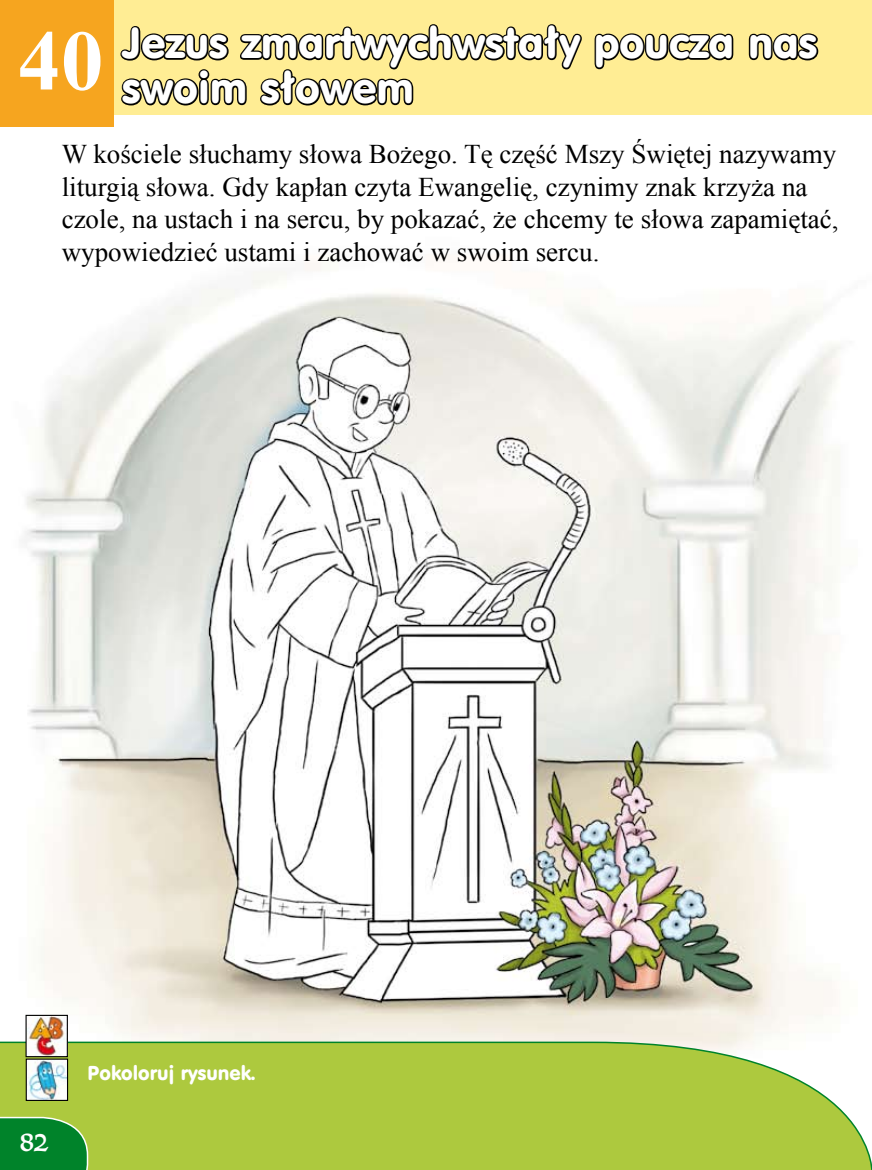
<style>
.page{position:relative;width:872px;height:1170px;background:#fff}
.page>*{position:absolute;margin:0;border:0;box-sizing:border-box;transform-origin:0 0}
.t1{font:42px/45px "VAG Rounded PL";color:#fff}
.t2{font:27px/32.4px "Times New Roman";color:#000}
.t3{font:22.8px "EFN Salem";color:#fff}
.t4{font:19.5px "VAG Rounded PL";color:#fff}
.s1{font-family:"Times New Roman";font-weight:700;font-size:85.5px}
</style>
<div class="page">
<img style="left:24px;top:263px;width:817px;height:777px">
<svg style="left:0;top:1040px;width:872px;height:129px;background:#b1cc4c"></svg>
<div style="left:0;top:0;width:872px;height:115px;background:#ffed94"></div>
<div style="left:0;top:0;width:114px;height:127px;background:#f6a51f"></div>
<svg style="left:594px;top:33px;width:140px;height:37px"></svg>
<svg style="left:748px;top:33px;width:71px;height:28px"></svg>
<svg style="left:120px;top:24px;width:462px;height:82px"></svg>
<svg style="left:0;top:1115px;width:89px;height:54px;background:#1d8f34"></svg>
<img style="left:28px;top:1016px;width:38px;height:39px">
<div style="left:26px;top:1014px;width:42px;height:43px;border:1px solid #000"></div>
<img style="left:28px;top:1060px;width:38px;height:38px">
<div style="left:26px;top:1058px;width:42px;height:42px;border:1px solid #000"></div>
<h1 class="t1" style="left:122px;top:20px;width:696px;text-indent:-104px"><span class="s1">40</span> Jezus zmartwychwstały poucza nas swoim słowem</h1>
<p class="t2" style="left:62px;top:138px;width:778px">W kościele słuchamy słowa Bożego. Tę część Mszy Świętej nazywamy liturgią słowa. Gdy kapłan czyta Ewangelię, czynimy znak krzyża na czole, na ustach i na sercu, by pokazać, że chcemy te słowa zapamiętać, wypowiedzieć ustami i zachować w swoim sercu.</p>
<p class="t3" style="left:20px;top:1125px;width:30px">82</p>
<p class="t4" style="left:88px;top:1060px;width:169px">Pokoloruj rysunek.</p>
</div>
